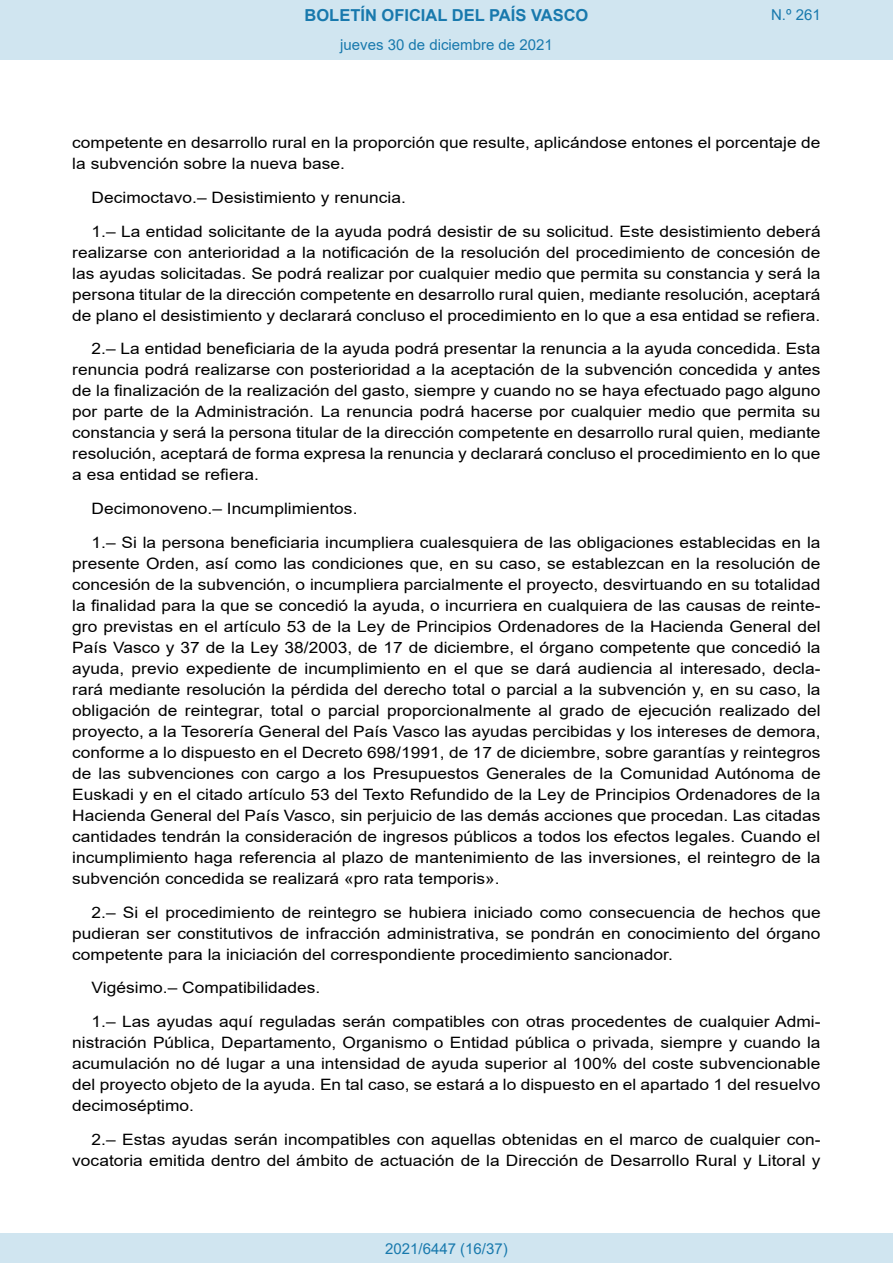
<style>
.page{position:relative;width:893px;height:1263px;background:#fff}
.page>*{position:absolute;margin:0;border:0;box-sizing:border-box;transform-origin:0 0}
.t1{font:700 16.5px "Arial";color:#1879ad}
.BOPVDetalle{font:15.6px/21px "Arial";color:#000;text-align:justify;scale:1.11 1}
.Paginacion_Centro{font:15px "Arial";color:#1879ad}
</style>
<div class="page">
<div style="left:0;top:0;width:893px;height:60px;background:#d0e5f0"></div>
<div style="left:0;top:1233px;width:893px;height:30px;background:#d0e5f0"></div>
<p class="t1" style="left:305px;top:3px;width:285px">BOLETÍN OFICIAL DEL PAÍS VASCO</p>
<p class="Paginacion_Centro" style="left:340px;top:35px;width:214px">jueves 30 de diciembre de 2021</p>
<p class="Paginacion_Centro" style="left:771px;top:5px;width:51px">N.º 261</p>
<p class="BOPVDetalle" style="left:72px;top:132px;width:676px">competente en desarrollo rural en la proporción que resulte, aplicándose entones el porcentaje de la subvención sobre la nueva base.</p>
<p class="BOPVDetalle" style="left:92px;top:187px;width:285px">Decimoctavo.– Desistimiento y renuncia.</p>
<p class="BOPVDetalle" style="left:72px;top:221px;width:676px;text-indent:19px">1.– La entidad solicitante de la ayuda podrá desistir de su solicitud. Este desistimiento deberá realizarse con anterioridad a la notificación de la resolución del procedimiento de concesión de las ayudas solicitadas. Se podrá realizar por cualquier medio que permita su constancia y será la persona titular de la dirección competente en desarrollo rural quien, mediante resolución, aceptará de plano el desistimiento y declarará concluso el procedimiento en lo que a esa entidad se refiera.</p>
<p class="BOPVDetalle" style="left:72px;top:338px;width:676px;text-indent:19px">2.– La entidad beneficiaria de la ayuda podrá presentar la renuncia a la ayuda concedida. Esta renuncia podrá realizarse con posterioridad a la aceptación de la subvención concedida y antes de la finalización de la realización del gasto, siempre y cuando no se haya efectuado pago alguno por parte de la Administración. La renuncia podrá hacerse por cualquier medio que permita su constancia y será la persona titular de la dirección competente en desarrollo rural quien, mediante resolución, aceptará de forma expresa la renuncia y declarará concluso el procedimiento en lo que a esa entidad se refiera.</p>
<p class="BOPVDetalle" style="left:92px;top:498px;width:241px">Decimonoveno.– Incumplimientos.</p>
<p class="BOPVDetalle" style="left:72px;top:532px;width:676px;text-indent:19px">1.– Si la persona beneficiaria incumpliera cualesquiera de las obligaciones establecidas en la presente Orden, así como las condiciones que, en su caso, se establezcan en la resolución de concesión de la subvención, o incumpliera parcialmente el proyecto, desvirtuando en su totalidad la finalidad para la que se concedió la ayuda, o incurriera en cualquiera de las causas de reinte&shy;gro previstas en el artículo 53 de la Ley de Principios Ordenadores de la Hacienda General del País Vasco y 37 de la Ley 38/2003, de 17 de diciembre, el órgano competente que concedió la ayuda, previo expediente de incumplimiento en el que se dará audiencia al interesado, decla&shy;rará mediante resolución la pérdida del derecho total o parcial a la subvención y, en su caso, la obligación de reintegrar, total o parcial proporcionalmente al grado de ejecución realizado del proyecto, a la Tesorería General del País Vasco las ayudas percibidas y los intereses de demora, conforme a lo dispuesto en el Decreto 698/1991, de 17 de diciembre, sobre garantías y reintegros de las subvenciones con cargo a los Presupuestos Generales de la Comunidad Autónoma de Euskadi y en el citado artículo 53 del Texto Refundido de la Ley de Principios Ordenadores de la Hacienda General del País Vasco, sin perjuicio de las demás acciones que procedan. Las citadas cantidades tendrán la consideración de ingresos públicos a todos los efectos legales. Cuando el incumplimiento haga referencia al plazo de mantenimiento de las inversiones, el reintegro de la subvención concedida se realizará «pro rata temporis».</p>
<p class="BOPVDetalle" style="left:72px;top:902px;width:676px;text-indent:19px">2.– Si el procedimiento de reintegro se hubiera iniciado como consecuencia de hechos que pudieran ser constitutivos de infracción administrativa, se pondrán en conocimiento del órgano competente para la iniciación del correspondiente procedimiento sancionador.</p>
<p class="BOPVDetalle" style="left:92px;top:977px;width:208px">Vigésimo.– Compatibilidades.</p>
<p class="BOPVDetalle" style="left:72px;top:1011px;width:676px;text-indent:19px">1.– Las ayudas aquí reguladas serán compatibles con otras procedentes de cualquier Admi&shy;nistración Pública, Departamento, Organismo o Entidad pública o privada, siempre y cuando la acumulación no dé lugar a una intensidad de ayuda superior al 100% del coste subvencionable del proyecto objeto de la ayuda. En tal caso, se estará a lo dispuesto en el apartado 1 del resuelvo decimoséptimo.</p>
<p class="BOPVDetalle" style="left:72px;top:1129px;width:676px;text-align:right">2.– Estas ayudas serán incompatibles con aquellas obtenidas en el marco de cualquier con&shy;vocatoria emitida dentro del ámbito de actuación de la Dirección de Desarrollo Rural y Litoral y</p>
<p class="Paginacion_Centro" style="left:385px;top:1238px;width:124px">2021/6447 (16/37)</p>
</div>
